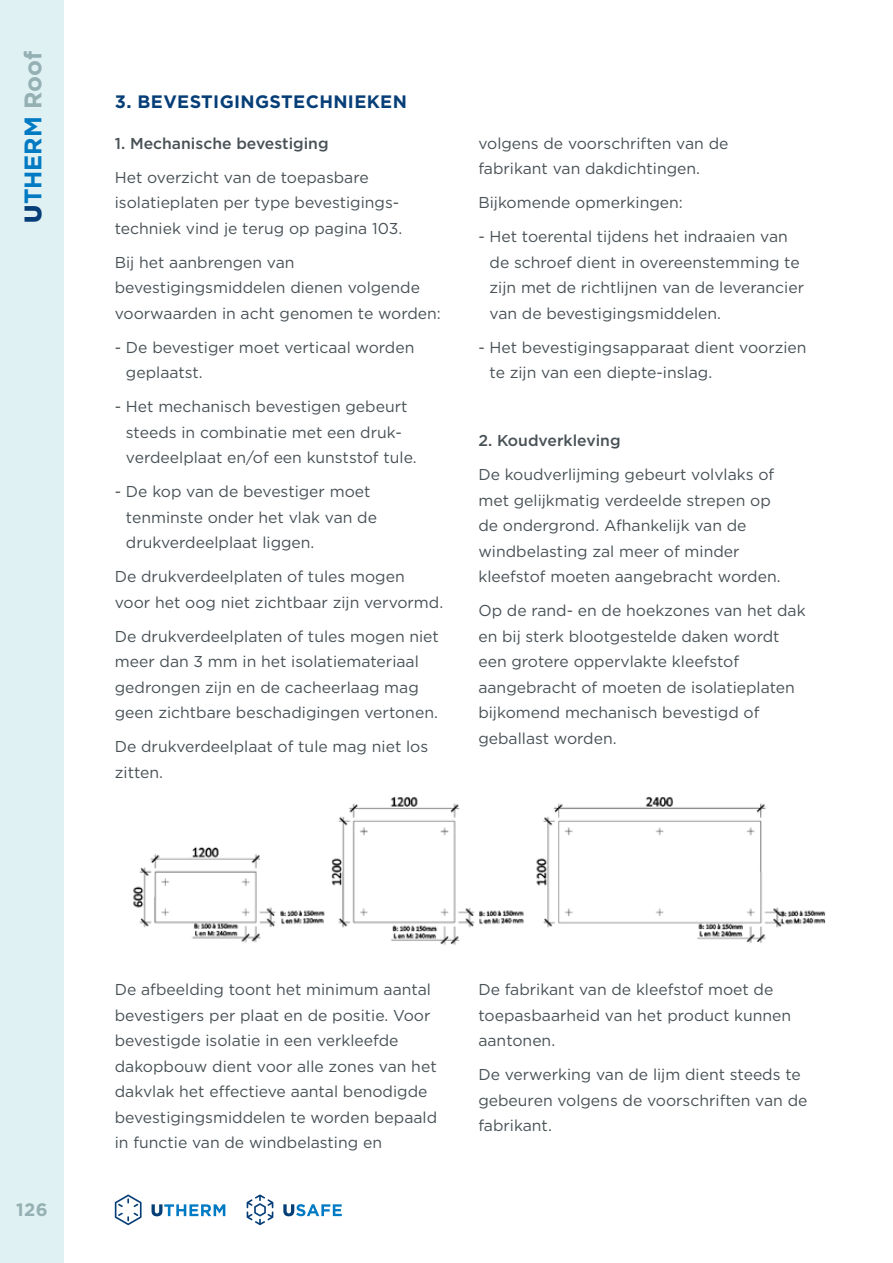
<style>
.page{position:relative;width:893px;height:1263px;background:#fff}
.page>*{position:absolute;margin:0;border:0;box-sizing:border-box;transform-origin:0 0}
.t1{font:700 24px "Gotham";color:#007ac3}
.t2{font:700 18px "Gotham";letter-spacing:.02em;color:#063e77}
.t3{font:700 18px "Gotham";color:#95b0b3}
.t4{font:15.75px/25.5px "Gotham";color:#485156}
.t5{font:500 15.75px "Gotham";color:#485156}
.s1{font-weight:900;color:#063e77}
.s2{color:#95b0b3}
</style>
<div class="page">
<img style="left:133px;top:797px;width:693px;height:148px">
<div style="left:0;top:0;width:64px;height:1263px;background:#e0f1f3"></div>
<svg style="left:152px;top:1204px;width:73px;height:12px"></svg>
<svg style="left:115px;top:1194px;width:27px;height:31px"></svg>
<svg style="left:247px;top:1194px;width:26px;height:31px"></svg>
<svg style="left:283px;top:1204px;width:59px;height:12px"></svg>
<h1 class="t1" style="left:17px;top:223px;width:173px;rotate:-90deg"><span class="s1">U</span>THERM <span class="s2">Roof</span></h1>
<p class="t2" style="left:115px;top:90px;width:294px">3. BEVESTIGINGSTECHNIEKEN</p>
<p class="t5" style="left:115px;top:133px;width:215px">1. Mechanische bevestiging</p>
<p class="t4" style="left:115px;top:164px;width:289px">Het overzicht van de toepasbare isolatieplaten per type bevestigings&shy;techniek vind je terug op pagina 103.</p>
<p class="t4" style="left:115px;top:249px;width:328px">Bij het aanbrengen van bevestigingsmiddelen dienen volgende voorwaarden in acht genomen te worden:</p>
<p class="t4" style="left:126px;top:334px;width:290px;text-indent:-11px">- De bevestiger moet verticaal worden geplaatst.</p>
<p class="t4" style="left:126px;top:394px;width:292px;text-indent:-11px">- Het mechanisch bevestigen gebeurt steeds in combinatie met een druk&shy;verdeelplaat en/of een kunststof tule.</p>
<p class="t4" style="left:126px;top:479px;width:253px;text-indent:-11px">- De kop van de bevestiger moet tenminste onder het vlak van de drukverdeelplaat liggen.</p>
<p class="t4" style="left:115px;top:564px;width:330px">De drukverdeelplaten of tules mogen voor het oog niet zichtbaar zijn vervormd.</p>
<p class="t4" style="left:115px;top:623px;width:326px">De drukverdeelplaten of tules mogen niet meer dan 3 mm in het isolatiemateriaal gedrongen zijn en de cacheerlaag mag geen zichtbare beschadigingen vertonen.</p>
<p class="t4" style="left:115px;top:734px;width:315px">De drukverdeelplaat of tule mag niet los zitten.</p>
<p class="t4" style="left:478px;top:130px;width:252px">volgens de voorschriften van de fabrikant van dakdichtingen.</p>
<p class="t4" style="left:478px;top:189px;width:206px">Bijkomende opmerkingen:</p>
<p class="t4" style="left:489px;top:223px;width:316px;text-indent:-11px">- Het toerental tijdens het indraaien van de schroef dient in overeenstemming te zijn met de richtlijnen van de leverancier van de bevestigingsmiddelen.</p>
<p class="t4" style="left:489px;top:334px;width:319px;text-indent:-11px">- Het bevestigingsapparaat dient voorzien te zijn van een diepte-inslag.</p>
<p class="t5" style="left:478px;top:430px;width:144px">2. Koudverkleving</p>
<p class="t4" style="left:478px;top:462px;width:304px">De koudverlijming gebeurt volvlaks of met gelijkmatig verdeelde strepen op de ondergrond. Afhankelijk van de windbelasting zal meer of minder kleefstof moeten aangebracht worden.</p>
<p class="t4" style="left:478px;top:598px;width:329px">Op de rand- en de hoekzones van het dak en bij sterk blootgestelde daken wordt een grotere oppervlakte kleefstof aangebracht of moeten de isolatieplaten bijkomend mechanisch bevestigd of geballast worden.</p>
<p class="t3" style="left:16px;top:1198px;width:33px">126</p>
<p class="t4" style="left:115px;top:976px;width:324px">De afbeelding toont het minimum aantal bevestigers per plaat en de positie. Voor bevestigde isolatie in een verkleefde dakopbouw dient voor alle zones van het dakvlak het effectieve aantal benodigde bevestigingsmiddelen te worden bepaald in functie van de windbelasting en</p>
<p class="t4" style="left:478px;top:976px;width:314px">De fabrikant van de kleefstof moet de toepasbaarheid van het product kunnen aantonen.</p>
<p class="t4" style="left:478px;top:1061px;width:331px">De verwerking van de lijm dient steeds te gebeuren volgens de voorschriften van de fabrikant.</p>
</div>
